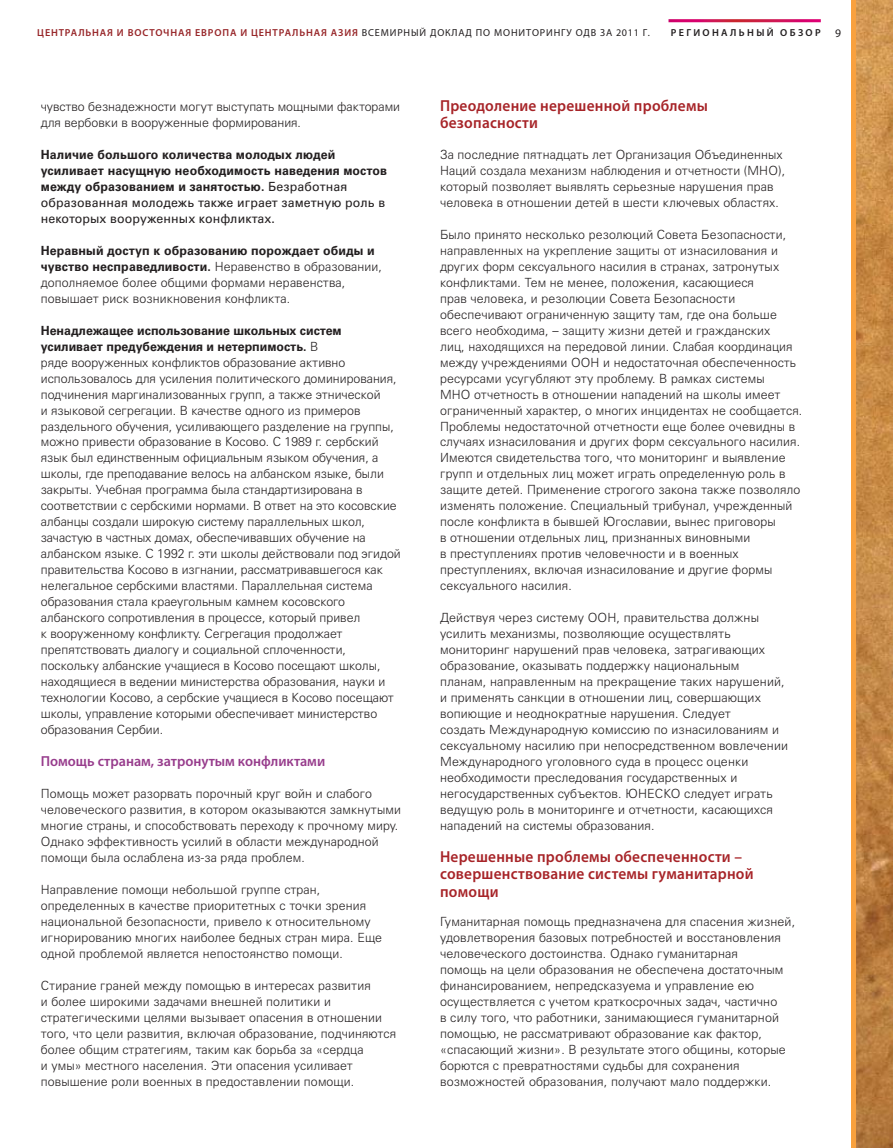
<style>
.page{position:relative;width:893px;height:1148px;background:#fff}
.page>*{position:absolute;margin:0;border:0;box-sizing:border-box;transform-origin:0 0}
.t1{font:600 15.9px/17.4px "Myriad Pro";letter-spacing:.015em;color:#a72428;scale:.96 1}
.t2{font:600 14.55px "Myriad Pro";color:#973c8c}
.t3{font:300 12.6px/15.9px "Univers Cyr";letter-spacing:.01em;color:#231f20}
.t4{font:700 12.6px/15.9px "Univers Cyr";letter-spacing:.01em;color:#231f20}
.t5{font:600 10.2px "Myriad Pro";letter-spacing:.085em;color:#98272a}
.t6{font:600 10.2px "Myriad Pro";letter-spacing:.23em;color:#231f20}
.s1{font-weight:400;color:#231f20}
.s2{font-weight:400;font-size:11.55px}
.s3{font-weight:400}
.s4{font-weight:700}
</style>
<div class="page">
<img style="left:856px;top:0;width:37px;height:1147px">
<hr style="left:852px;top:0;width:4px;height:1147px;background:#f9a13e">
<svg style="left:668px;top:19px;width:153px;height:3px"></svg>
<p class="t5" style="left:37px;top:27px;width:614px">ЦЕНТРАЛЬНАЯ И ВОСТОЧНАЯ ЕВРОПА И ЦЕНТРАЛЬНАЯ АЗИЯ <span class="s1">ВСЕМИРНЫЙ ДОКЛАД ПО МОНИТОРИНГУ ОДВ ЗА 2011 Г.</span></p>
<p class="t6" style="left:671px;top:27px;width:172px">РЕГИОНАЛЬНЫЙ ОБЗОР <span class="s2">9</span></p>
<p class="t3" style="left:41px;top:100px;width:361px">чувство безнадежности могут выступать мощными факторами для вербовки в вооруженные формирования.</p>
<p class="t4" style="left:41px;top:146px;width:348px">Наличие большого количества молодых людей усиливает насущную необходимость наведения мостов между образованием и занятостью. <span class="s3">Безработная образованная молодежь также играет заметную роль в некоторых вооруженных конфликтах.</span></p>
<p class="t3" style="left:41px;top:243px;width:343px"><span class="s4">Неравный доступ к образованию порождает обиды и чувство несправедливости.</span> Неравенство в образовании, дополняемое более общими формами неравенства, повышает риск возникновения конфликта.</p>
<p class="t3" style="left:41px;top:323px;width:361px"><span class="s4">Ненадлежащее использование школьных систем усиливает предубеждения и нетерпимость.</span> В<br>ряде вооруженных конфликтов образование активно использовалось для усиления политического доминирования, подчинения маргинализованных групп, а также этнической<br>и языковой сегрегации. В качестве одного из примеров раздельного обучения, усиливающего разделение на группы, можно привести образование в Косово. С 1989 г. сербский язык был единственным официальным языком обучения, а школы, где преподавание велось на албанском языке, были закрыты. Учебная программа была стандартизирована в соответствии с сербскими нормами. В ответ на это косовские албанцы создали широкую систему параллельных школ, зачастую в частных домах, обеспечивавших обучение на албанском языке. С 1992 г. эти школы действовали под эгидой правительства Косово в изгнании, рассматривавшегося как нелегальное сербскими властями. Параллельная система образования стала краеугольным камнем косовского албанского сопротивления в процессе, который привел<br>к вооруженному конфликту. Сегрегация продолжает препятствовать диалогу и социальной сплоченности, поскольку албанские учащиеся в Косово посещают школы, находящиеся в ведении министерства образования, науки и технологии Косово, а сербские учащиеся в Косово посещают школы, управление которыми обеспечивает министерство образования Сербии.</p>
<p class="t2" style="left:41px;top:752px;width:286px">Помощь странам, затронутым конфликтами</p>
<p class="t3" style="left:41px;top:786px;width:362px">Помощь может разорвать порочный круг войн и слабого человеческого развития, в котором оказываются замкнутыми многие страны, и способствовать переходу к прочному миру.<br>Однако эффективность усилий в области международной помощи была ослаблена из-за ряда проблем.</p>
<p class="t3" style="left:41px;top:882px;width:343px">Направление помощи небольшой группе стран, определенных в качестве приоритетных с точки зрения национальной безопасности, привело к относительному игнорированию многих наиболее бедных стран мира. Еще одной проблемой является непостоянство помощи.</p>
<p class="t3" style="left:41px;top:978px;width:357px">Стирание граней между помощью в интересах развития<br>и более широкими задачами внешней политики и стратегическими целями вызывает опасения в отношении того, что цели развития, включая образование, подчиняются более общим стратегиям, таким как борьба за «сердца<br>и умы» местного населения. Эти опасения усиливает повышение роли военных в предоставлении помощи.</p>
<p class="t1" style="left:440px;top:97px;width:280px">Преодоление нерешенной проблемы безопасности</p>
<p class="t3" style="left:440px;top:148px;width:346px">За последние пятнадцать лет Организация Объединенных Наций создала механизм наблюдения и отчетности (МНО), который позволяет выявлять серьезные нарушения прав человека в отношении детей в шести ключевых областях.</p>
<p class="t3" style="left:440px;top:227px;width:364px">Было принято несколько резолюций Совета Безопасности, направленных на укрепление защиты от изнасилования и других форм сексуального насилия в странах, затронутых конфликтами. Тем не менее, положения, касающиеся<br>прав человека, и резолюции Совета Безопасности обеспечивают ограниченную защиту там, где она больше всего необходима, – защиту жизни детей и гражданских<br>лиц, находящихся на передовой линии. Слабая координация между учреждениями ООН и недостаточная обеспеченность ресурсами усугубляют эту проблему. В рамках системы<br>МНО отчетность в отношении нападений на школы имеет ограниченный характер, о многих инцидентах не сообщается.<br>Проблемы недостаточной отчетности еще более очевидны в случаях изнасилования и других форм сексуального насилия.<br>Имеются свидетельства того, что мониторинг и выявление групп и отдельных лиц может играть определенную роль в защите детей. Применение строгого закона также позволяло изменять положение. Специальный трибунал, учрежденный после конфликта в бывшей Югославии, вынес приговоры<br>в отношении отдельных лиц, признанных виновными<br>в преступлениях против человечности и в военных преступлениях, включая изнасилование и другие формы сексуального насилия.</p>
<p class="t3" style="left:440px;top:611px;width:349px">Действуя через систему ООН, правительства должны усилить механизмы, позволяющие осуществлять мониторинг нарушений прав человека, затрагивающих образование, оказывать поддержку национальным планам, направленным на прекращение таких нарушений, и применять санкции в отношении лиц, совершающих вопиющие и неоднократные нарушения. Следует<br>создать Международную комиссию по изнасилованиям и сексуальному насилию при непосредственном вовлечении Международного уголовного суда в процесс оценки необходимости преследования государственных и негосударственных субъектов. ЮНЕСКО следует играть ведущую роль в мониторинге и отчетности, касающихся нападений на системы образования.</p>
<p class="t1" style="left:440px;top:847px;width:328px">Нерешенные проблемы обеспеченности – совершенствование системы гуманитарной помощи</p>
<p class="t3" style="left:440px;top:914px;width:357px">Гуманитарная помощь предназначена для спасения жизней, удовлетворения базовых потребностей и восстановления человеческого достоинства. Однако гуманитарная<br>помощь на цели образования не обеспечена достаточным финансированием, непредсказуема и управление ею осуществляется с учетом краткосрочных задач, частично<br>в силу того, что работники, занимающиеся гуманитарной помощью, не рассматривают образование как фактор, «спасающий жизни». В результате этого общины, которые борются с превратностями судьбы для сохранения возможностей образования, получают мало поддержки.</p>
</div>
